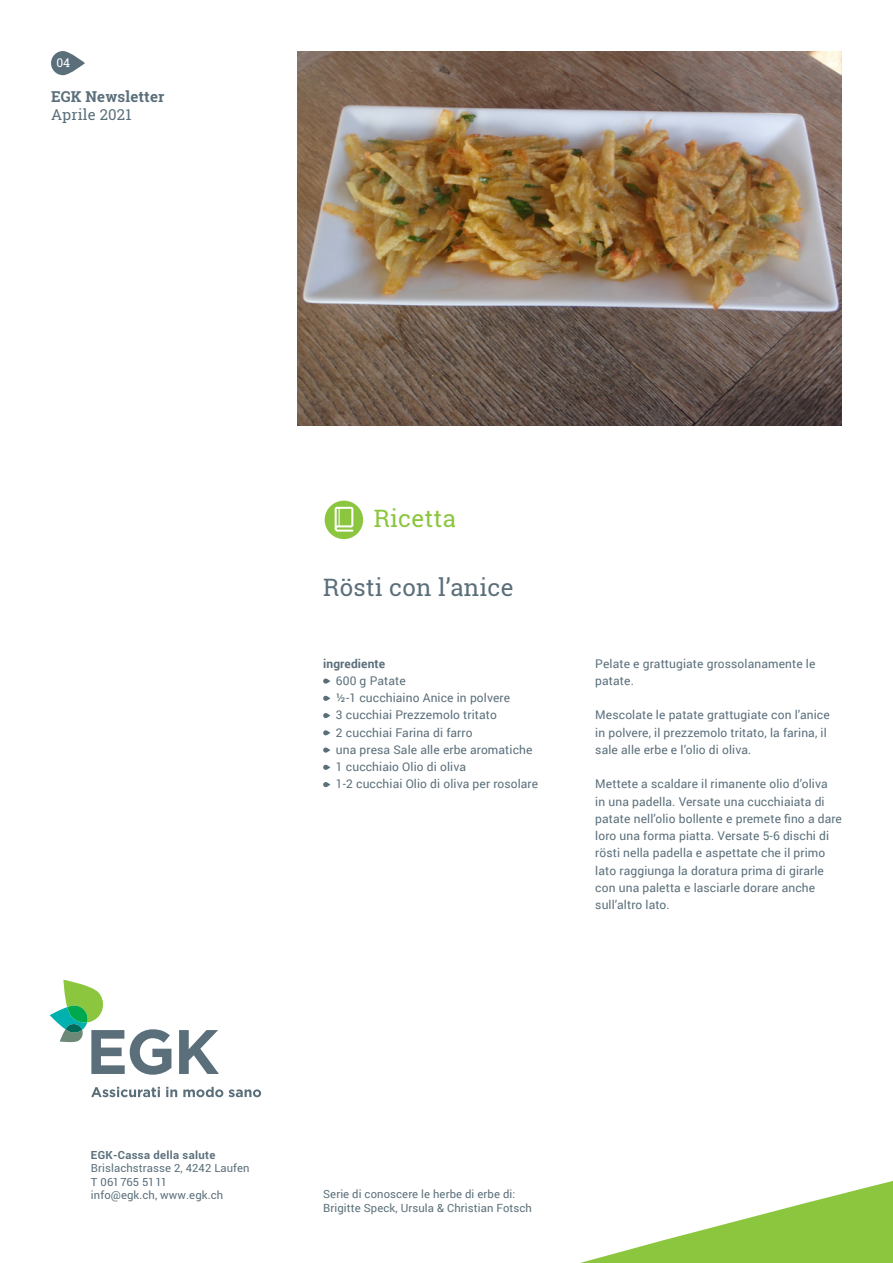
<style>
.page{position:relative;width:893px;height:1263px;background:#fff}
.page>*{position:absolute;margin:0;border:0;box-sizing:border-box;transform-origin:0 0}
.Lead{font:24px "Roboto Slab";letter-spacing:.01em;color:#5b6f7b}
.Lead-2{font:24px "Roboto Slab";letter-spacing:.01em;color:#8bc63e}
.t1{font:700 15px "Roboto Slab";letter-spacing:.01em;color:#5b6f7b}
.t2{font:15px "Roboto Slab";letter-spacing:.01em;color:#5b6f7b}
.Lauftext{font:12px/17.2px "Roboto";letter-spacing:.01em;color:#5b6f7b}
.Lauftext-2{font:700 12px "Roboto";letter-spacing:.01em;color:#5b6f7b}
.t3{font:12px "Roboto Slab";color:#fff}
.Lauftext-3{font:11.25px/13.5px "Roboto";letter-spacing:.01em;color:#5b6f7b}
.s1{font-weight:700}
</style>
<div class="page">
<img style="left:298px;top:51px;width:544px;height:375px">
<svg style="left:51px;top:51px;width:34px;height:24px"></svg>
<svg style="left:580px;top:1181px;width:313px;height:82px;fill:#8bc63e"></svg>
<div style="left:325px;top:501px;width:38px;height:38px;background:#8bc63e;border-radius:50%"></div>
<svg style="left:335px;top:507px;width:18px;height:25px"></svg>
<svg style="left:91px;top:1087px;width:69px;height:10px"></svg>
<svg style="left:166px;top:1087px;width:11px;height:10px"></svg>
<svg style="left:183px;top:1087px;width:40px;height:10px"></svg>
<svg style="left:229px;top:1089px;width:32px;height:8px"></svg>
<svg style="left:50px;top:980px;width:121px;height:95px"></svg>
<svg style="left:179px;top:1030px;width:40px;height:44px"></svg>
<svg style="left:323px;top:678px;width:7px;height:6px"></svg>
<svg style="left:323px;top:696px;width:7px;height:5px"></svg>
<svg style="left:323px;top:713px;width:7px;height:5px"></svg>
<svg style="left:323px;top:730px;width:7px;height:5px"></svg>
<svg style="left:323px;top:747px;width:7px;height:6px"></svg>
<svg style="left:323px;top:765px;width:7px;height:5px"></svg>
<svg style="left:323px;top:782px;width:7px;height:5px"></svg>
<p class="t3" style="left:56px;top:54px;width:15px">04</p>
<p class="t1" style="left:51px;top:86px;width:115px">EGK Newsletter</p>
<p class="t2" style="left:51px;top:104px;width:82px">Aprile 2021</p>
<p class="Lead-2" style="left:374px;top:502px;width:84px">Ricetta</p>
<p class="Lead" style="left:323px;top:571px;width:192px">Rösti con l’anice</p>
<p class="Lauftext-2" style="left:323px;top:655px;width:64px">ingrediente</p>
<p class="Lauftext" style="left:336px;top:671px;width:71px">600 g Patate</p>
<p class="Lauftext" style="left:336px;top:689px;width:176px">½-1 cucchiaino Anice in polvere</p>
<p class="Lauftext" style="left:336px;top:706px;width:162px">3 cucchiai Prezzemolo tritato</p>
<p class="Lauftext" style="left:336px;top:723px;width:138px">2 cucchiai Farina di farro</p>
<p class="Lauftext" style="left:336px;top:740px;width:198px">una presa Sale alle erbe aromatiche</p>
<p class="Lauftext" style="left:336px;top:758px;width:132px">1 cucchiaio Olio di oliva</p>
<p class="Lauftext" style="left:336px;top:775px;width:204px">1-2 cucchiai Olio di oliva per rosolare</p>
<p class="Lauftext" style="left:595px;top:654px;width:222px">Pelate e grattugiate grossolanamente le patate.</p>
<p class="Lauftext" style="left:595px;top:706px;width:236px">Mescolate le patate grattugiate con l’anice in polvere, il prezzemolo tritato, la farina, il sale alle erbe e l’olio di oliva.</p>
<p class="Lauftext" style="left:595px;top:775px;width:248px">Mettete a scaldare il rimanente olio d’oliva<br>in una padella. Versate una cucchiaiata di patate nell’olio bollente e premete fino a dare loro una forma piatta. Versate 5-6 dischi di rösti nella padella e aspettate che il primo lato raggiunga la doratura prima di girarle con una paletta e lasciarle dorare anche sull’altro lato.</p>
<p class="Lauftext-3" style="left:91px;top:1148px;width:160px"><span class="s1">EGK-Cassa della salute<br></span>Brislachstrasse 2, 4242 Laufen</p>
<p class="Lauftext-3" style="left:91px;top:1188px;width:134px">info@egk.ch, www.egk.ch</p>
<p class="Lauftext-3" style="left:323px;top:1187px;width:210px">Serie di conoscere le herbe di erbe di:<br>Brigitte Speck, Ursula &amp; Christian Fotsch</p>
</div>
